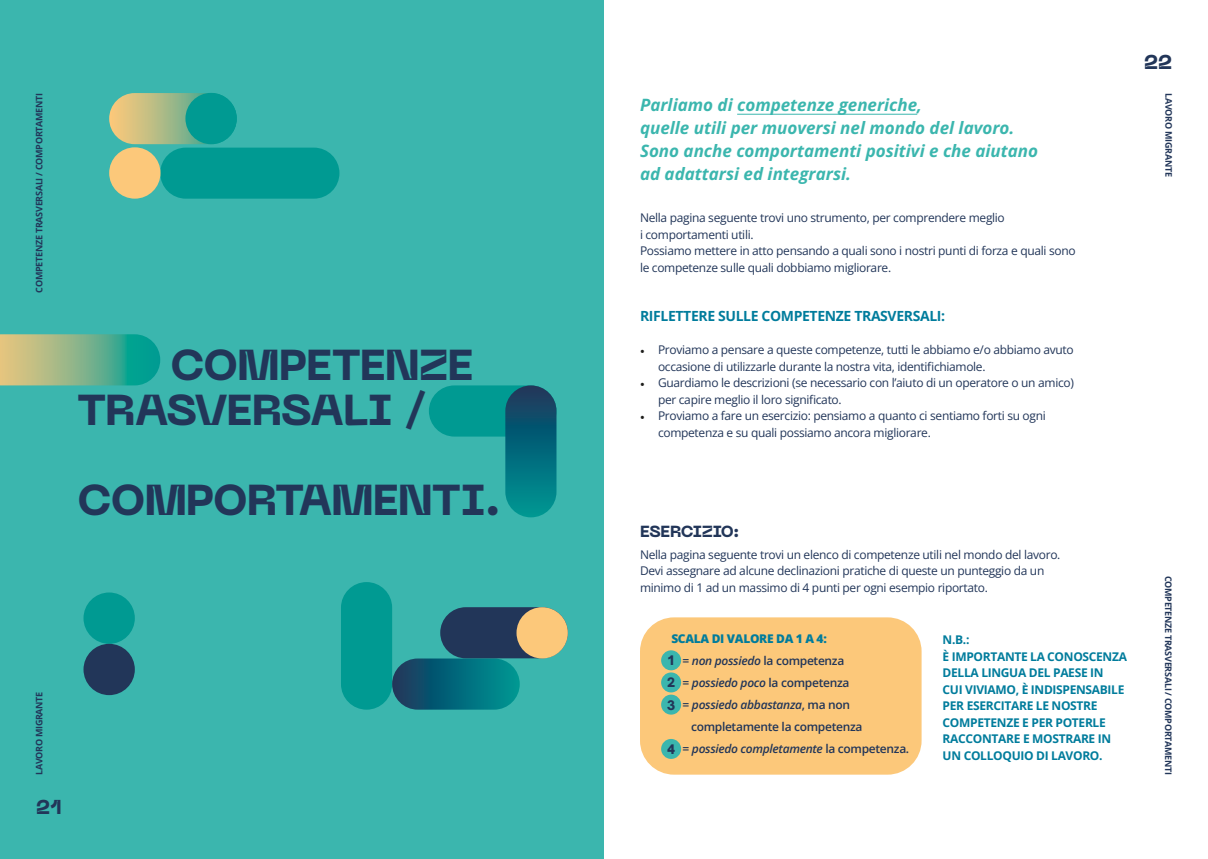
<style>
.page{position:relative;width:1208px;height:859px;background:#fff}
.page>*{position:absolute;margin:0;border:0;box-sizing:border-box;transform-origin:0 0}
.t1{font:800 43px/45px "Neue Machina";letter-spacing:-.03em;color:#223659}
.t2{font:800 20px "Neue Machina";color:#223659}
.t3{font:italic 700 17px "Open Sans";color:#3bb6ae}
.t4{font:800 16px "Neue Machina";letter-spacing:-.015em;color:#223659}
.t5{font:700 14px "Open Sans";letter-spacing:-.025em;color:#007c9c}
.t6{font:900 12.6px "Open Sauce Two";color:#223659}
.t7{font:12px/16.5px "Open Sans";letter-spacing:-.025em;color:#223659}
.t8{font:700 12px/16.5px "Open Sans";letter-spacing:-.025em;color:#007c9c}
.t9{font:600 12px/22px "Open Sans";letter-spacing:-.025em;color:#223659}
.t10{font:italic 600 12px "Open Sans";letter-spacing:-.025em;color:#223659}
.t11{font:800 12px "Open Sans";letter-spacing:-.025em;color:#007c9c}
.t12{font:700 9px "Open Sans";letter-spacing:-.03em;color:#223659}
.s1{font-family:"Minion Pro";color:#1d1d1b}
.s2{font-style:italic}
.s3{font-style:normal}
</style>
<div class="page">
<div style="left:0;top:0;width:604px;height:859px;background:#3bb6ae"></div>
<div style="left:160px;top:148px;width:179px;height:51px;background:#009a92;border-radius:26px"></div>
<div style="left:341px;top:582px;width:51px;height:128px;background:#009a92;border-radius:26px"></div>
<div style="left:640px;top:617px;width:281px;height:158px;background:#fcc87a;border-radius:34px"></div>
<div style="left:429px;top:385px;width:127px;height:52px;background:#009a92;border-radius:26px"></div>
<svg style="left:109px;top:93px;width:128px;height:51px;background:#b8bc84"></svg>
<svg style="left:0;top:334px;width:160px;height:51px;background:#79b28a"></svg>
<div style="left:392px;top:658px;width:128px;height:52px;background:linear-gradient(to right,#16365d,#009896);border-radius:26px"></div>
<div style="left:505px;top:385px;width:51px;height:132px;background:linear-gradient(to bottom,#16375d,#009695);border-radius:26px"></div>
<div style="left:440px;top:607px;width:128px;height:51px;background:#223659;border-radius:26px"></div>
<div style="left:516px;top:607px;width:52px;height:51px;background:#fcc87a;border-radius:50%"></div>
<div style="left:109px;top:147px;width:51px;height:52px;background:#fcc87a;border-radius:50%"></div>
<div style="left:185px;top:93px;width:52px;height:51px;background:#009a92;border-radius:50%"></div>
<div style="left:83px;top:592px;width:52px;height:52px;background:#009a92;border-radius:50%"></div>
<div style="left:83px;top:644px;width:52px;height:51px;background:#223659;border-radius:50%"></div>
<hr style="left:737px;top:114px;width:180px;height:1px;background:#3bb6ae">
<div style="left:661px;top:650px;width:20px;height:20px;background:#3bb6ae;border-radius:50%"></div>
<div style="left:661px;top:672px;width:20px;height:20px;background:#3bb6ae;border-radius:50%"></div>
<div style="left:661px;top:695px;width:20px;height:20px;background:#3bb6ae;border-radius:50%"></div>
<div style="left:661px;top:739px;width:20px;height:20px;background:#3bb6ae;border-radius:50%"></div>
<p class="t12" style="left:33px;top:292px;width:201px;rotate:-90deg">COMPETENZE TRASVERSALI / COMPORTAMENTI</p>
<p class="t1" style="left:77px;top:344px;width:397px;text-indent:93px">COMPETENZE<br>TRASVERSALI /</p>
<p class="t1" style="left:77px;top:479px;width:425px">COMPORTAMENTI.</p>
<p class="t12" style="left:33px;top:775px;width:85px;rotate:-90deg">LAVORO MIGRANTE</p>
<h2 class="t2" style="left:36px;top:794px;width:27px">21</h2>
<p class="t3" style="left:640px;top:93px;width:283px">Parliamo di competenze generiche,</p>
<p class="t3" style="left:640px;top:116px;width:376px">quelle utili per muoversi nel mondo del lavoro.</p>
<p class="t3" style="left:640px;top:139px;width:400px">Sono anche comportamenti positivi e che aiutano</p>
<p class="t3" style="left:640px;top:162px;width:212px">ad adattarsi ed integrarsi.</p>
<p class="t7" style="left:640px;top:209px;width:366px">Nella pagina seguente trovi uno strumento, per comprendere meglio</p>
<p class="t7" style="left:640px;top:226px;width:115px">i comportamenti utili.</p>
<p class="t7" style="left:640px;top:242px;width:437px">Possiamo mettere in atto pensando a quali sono i nostri punti di forza e quali sono le competenze sulle quali dobbiamo migliorare.</p>
<p class="t5" style="left:640px;top:306px;width:307px">RIFLETTERE SULLE COMPETENZE TRASVERSALI:</p>
<p class="t7" style="left:658px;top:341px;width:417px;text-indent:-18px"><span class="s1">•</span> Proviamo a pensare a queste competenze, tutti le abbiamo e/o abbiamo avuto occasione di utilizzarle durante la nostra vita, identifichiamole.</p>
<p class="t7" style="left:658px;top:374px;width:417px;text-indent:-18px"><span class="s1">•</span> Guardiamo le descrizioni (se necessario con l’aiuto di un operatore o un amico) per capire meglio il loro significato.</p>
<p class="t7" style="left:658px;top:407px;width:389px;text-indent:-18px"><span class="s1">•</span> Proviamo a fare un esercizio: pensiamo a quanto ci sentiamo forti su ogni competenza e su quali possiamo ancora migliorare.</p>
<h2 class="t2" style="left:1144px;top:49px;width:29px">22</h2>
<p class="t12" style="left:1174px;top:93px;width:85px;rotate:90deg">LAVORO MIGRANTE</p>
<p class="t4" style="left:640px;top:521px;width:101px">ESERCIZIO:</p>
<p class="t7" style="left:640px;top:546px;width:422px">Nella pagina seguente trovi un elenco di competenze utili nel mondo del lavoro.</p>
<p class="t7" style="left:640px;top:562px;width:406px">Devi assegnare ad alcune declinazioni pratiche di queste un punteggio da un minimo di 1 ad un massimo di 4 punti per ogni esempio riportato.</p>
<p class="t11" style="left:671px;top:630px;width:157px">SCALA DI VALORE DA 1 A 4:</p>
<p class="t9" style="left:682px;top:649px;width:163px">= <span class="s2">non possiedo</span> la competenza</p>
<p class="t9" style="left:682px;top:671px;width:168px">= <span class="s2">possiedo poco</span> la competenza</p>
<p class="t9" style="left:691px;top:693px;width:173px;text-indent:-8px">= <span class="s2">possiedo abbastanza</span>, ma non completamente la competenza</p>
<p class="t10" style="left:682px;top:740px;width:228px"><span class="s3">=</span> possiedo completamente <span class="s3">la competenza.</span></p>
<p class="t6" style="left:667px;top:652px;width:10px">1</p>
<p class="t6" style="left:667px;top:674px;width:10px">2</p>
<p class="t6" style="left:667px;top:697px;width:10px">3</p>
<p class="t6" style="left:667px;top:741px;width:10px">4</p>
<p class="t8" style="left:942px;top:631px;width:28px">N.B.:</p>
<p class="t8" style="left:942px;top:648px;width:186px">È IMPORTANTE LA CONOSCENZA<br>DELLA LINGUA DEL PAESE IN<br>CUI VIVIAMO, È INDISPENSABILE<br>PER ESERCITARE LE NOSTRE<br>COMPETENZE E PER POTERLE<br>RACCONTARE E MOSTRARE IN<br>UN COLLOQUIO DI LAVORO.</p>
<p class="t12" style="left:1174px;top:576px;width:201px;rotate:90deg">COMPETENZE TRASVERSALI / COMPORTAMENTI</p>
</div>
